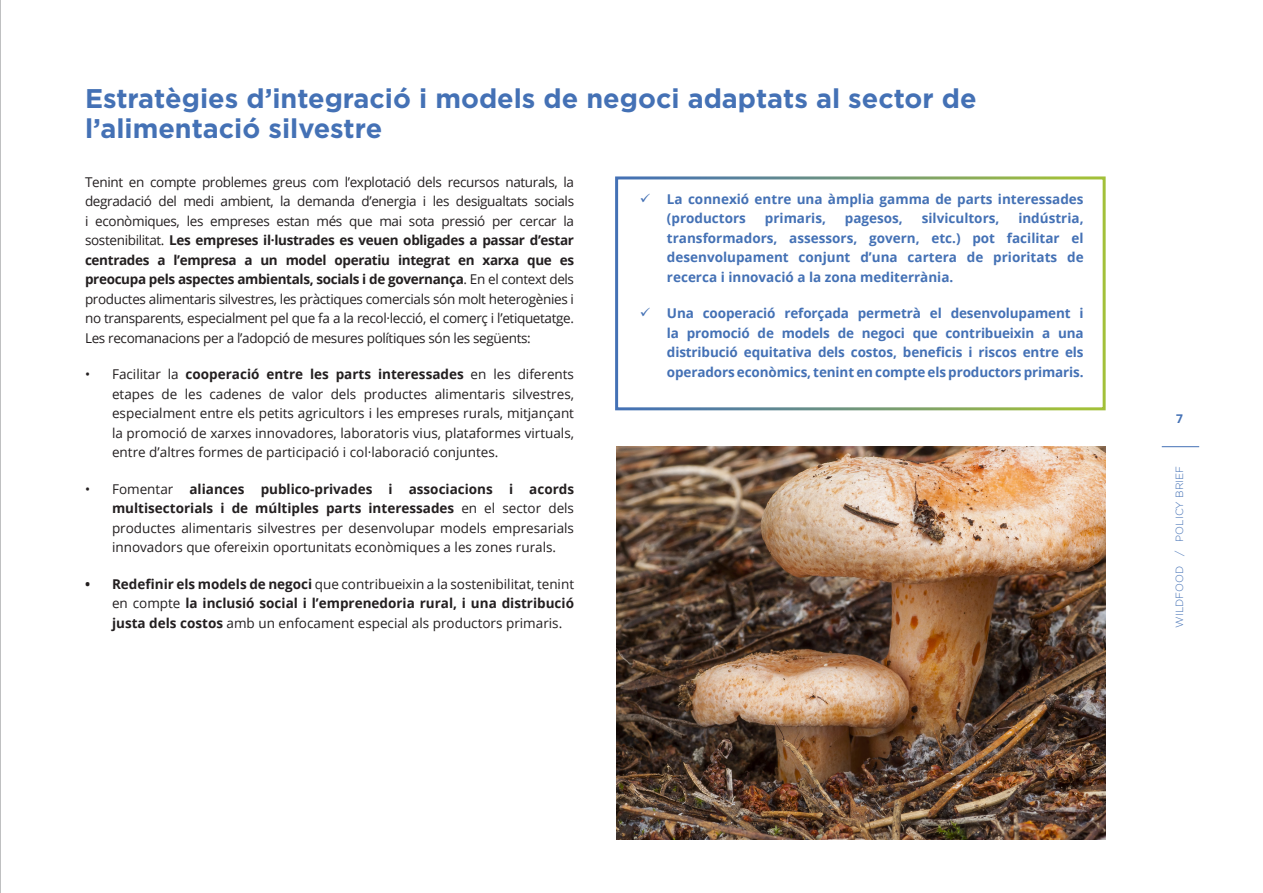
<style>
.page{position:relative;width:1263px;height:893px;background:#fff}
.page>*{position:absolute;margin:0;border:0;box-sizing:border-box;transform-origin:0 0}
.t1{font:700 27px/30px "Gotham";color:#4471b5}
.t2{font:13.5px/19.5px "Open Sans";color:#231f20;text-align:justify}
.t3{font:700 13.5px/19.5px "Open Sans";color:#4471b5;text-align:justify}
.t4{font:700 13.5px/19.5px "Open Sans";color:#231f20;text-align:justify}
.t5{font:700 12px "Open Sans";color:#4471b5}
.t6{font:300 10.5px "Gotham";color:#4471b5}
.s1{font-weight:700}
.s2{font-weight:400}
</style>
<div class="page">
<hr style="left:1162px;top:446px;width:37px;height:1px;background:#4471b5">
<hr style="left:0;top:0;width:1px;height:893px;background:#808285">
<img style="left:617px;top:447px;width:489px;height:393px">
<p class="t1" style="left:85px;top:83px;width:893px">Estratègies d’integració i models de negoci adaptats al sector de l’alimentació silvestre</p>
<p class="t2" style="left:85px;top:172px;width:491px">Tenint en compte problemes greus com l’explotació dels recursos naturals, la degradació del medi ambient, la demanda d’energia i les desigualtats socials i econòmiques, les empreses estan més que mai sota pressió per cercar la sostenibilitat. <span class="s1">Les empreses il·lustrades es veuen obligades a passar d’estar centrades a l’empresa a un model operatiu integrat en xarxa que es preocupa pels aspectes ambientals, socials i de governança</span>. En el context dels productes alimentaris silvestres, les pràctiques comercials són molt heterogènies i no transparents, especialment pel que fa a la recol·lecció, el comerç i l’etiquetatge.<br>Les recomanacions per a l’adopció de mesures polítiques són les següents:</p>
<p class="t2" style="left:112px;top:364px;width:463px;text-indent:-27px">• Facilitar la <span class="s1">cooperació entre les parts interessades</span> en les diferents etapes de les cadenes de valor dels productes alimentaris silvestres, especialment entre els petits agricultors i les empreses rurals, mitjançant la promoció de xarxes innovadores, laboratoris vius, plataformes virtuals, entre d’altres formes de participació i col·laboració conjuntes.</p>
<p class="t2" style="left:112px;top:479px;width:463px;text-indent:-27px">• Fomentar <span class="s1">aliances publico-privades i associacions i acords multisectorials i de múltiples parts interessades</span> en el sector dels productes alimentaris silvestres per desenvolupar models empresarials innovadors que ofereixin oportunitats econòmiques a les zones rurals.</p>
<p class="t4" style="left:112px;top:574px;width:464px;text-indent:-27px">• Redefinir els models de negoci <span class="s2">que contribueixin a la sostenibilitat, tenint en compte</span> la inclusió social i l’emprenedoria rural, i una distribució justa dels costos <span class="s2">amb un enfocament especial als productors primaris.</span></p>
<p class="t3" style="left:667px;top:189px;width:418px;text-indent:-27px">✓ La connexió entre una àmplia gamma de parts interessades (productors</p>
<p class="t3" style="left:667px;top:208px;width:418px;text-indent:351px">indústria, transformadors, assessors, govern, etc.) pot facilitar el desenvolupament conjunt d’una cartera de prioritats de recerca i innovació a la zona mediterrània.</p>
<p class="t3" style="left:667px;top:303px;width:418px;text-indent:-27px">✓ Una cooperació reforçada permetrà el desenvolupament i la promoció de models de negoci que contribueixin a una distribució equitativa dels costos, beneficis i riscos entre els operadors econòmics, tenint en compte els productors primaris.</p>
<p class="t3" style="left:765px;top:208px;width:63px">primaris,</p>
<p class="t3" style="left:845px;top:208px;width:59px">pagesos,</p>
<p class="t3" style="left:922px;top:208px;width:79px">silvicultors,</p>
<p class="t5" style="left:1176px;top:410px;width:8px">7</p>
<p class="t6" style="left:1174px;top:628px;width:163px;rotate:-90deg">WILDFOOD / POLICY BRIEF</p>
</div>
